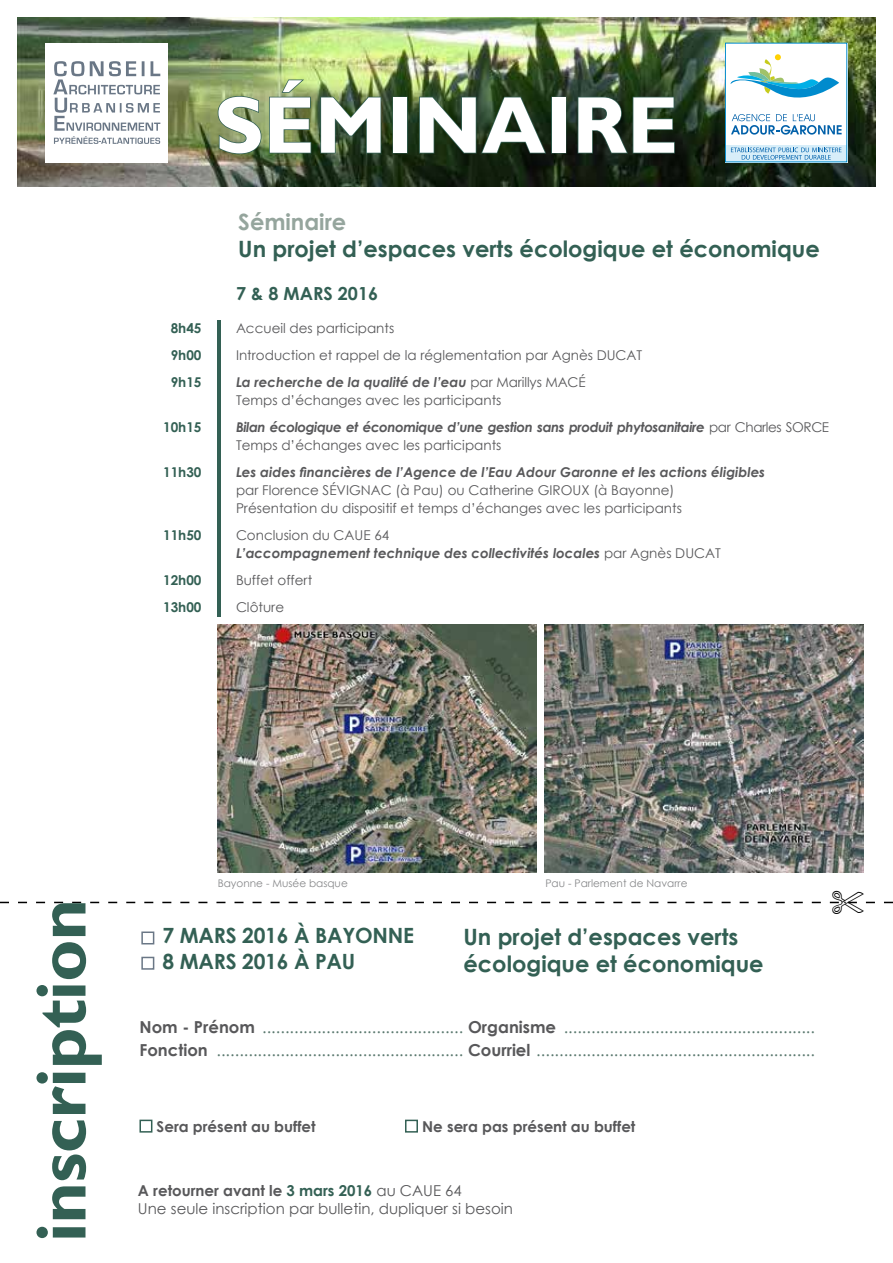
<style>
.page{position:relative;width:893px;height:1263px;background:#fff}
.page>*{position:absolute;margin:0;border:0;box-sizing:border-box;transform-origin:0 0}
.t1{font:700 81px "Gill Sans";color:#fff}
.t2{font:700 70.95px "Gill Sans";letter-spacing:-.01em;color:#336054}
.t3{font:700 22.5px/27px "Century Gothic";color:#336054}
.t4{font:700 22.5px "Century Gothic";color:#95a59d}
.t5{font:700 21px/25.2px "Century Gothic";letter-spacing:-.01em;color:#336054}
.t6{font:700 18px "Century Gothic";color:#336054}
.t7{font:16.5px/22.5px "Century Gothic";color:#5a786e}
.t8{font:15px/18px "Century Gothic";color:#58585a}
.t9{font:700 15px "Century Gothic";color:#58585a}
.t10{font:13.5px/18px "Century Gothic";color:#58585a}
.t11{font:italic 700 13.5px/18px "Century Gothic";color:#58585a}
.t12{font:italic 700 13.5px/18px "Century Gothic";letter-spacing:-.03em;color:#58585a}
.t13{font:700 13.5px "Century Gothic";color:#336054}
.t14{font:10.5px "Century Gothic";color:#87888a}
.s1{font-weight:700;font-style:italic}
.s2{font-weight:400;font-style:normal}
.s3{font-weight:700;color:#58585a}
.s4{font-weight:700}
.s5{font-weight:700;color:#336054}
</style>
<div class="page">
<img style="left:17px;top:17px;width:859px;height:170px">
<div style="left:725px;top:43px;width:122px;height:119px;background:#fff"></div>
<svg style="left:217px;top:95px;width:45px;height:60px;background:#778d60"></svg>
<svg style="left:268px;top:78px;width:44px;height:76px;background:#7a8f5d"></svg>
<svg style="left:320px;top:95px;width:62px;height:59px;background:#344d32"></svg>
<div style="left:392px;top:97px;width:16px;height:56px;border:2px solid #336054"></div>
<svg style="left:418px;top:95px;width:129px;height:59px;background:#20381f"></svg>
<div style="left:551px;top:97px;width:15px;height:56px;border:2px solid #336054"></div>
<svg style="left:577px;top:96px;width:99px;height:58px;background:#1e3222"></svg>
<svg style="left:730px;top:54px;width:112px;height:81px"></svg>
<svg style="left:727px;top:145px;width:118px;height:15px"></svg>
<svg style="left:731px;top:148px;width:110px;height:12px"></svg>
<div style="left:46px;top:43px;width:122px;height:119px;background:#fff"></div>
<svg style="left:53px;top:61px;width:107px;height:83px"></svg>
<hr style="left:217px;top:320px;width:4px;height:297px;background:#336054">
<div style="left:139px;top:1119px;width:13px;height:13px;border:2px solid #336054"></div>
<div style="left:405px;top:1119px;width:13px;height:13px;border:2px solid #336054"></div>
<div style="left:141px;top:931px;width:13px;height:13px;border:2px solid #6a7786"></div>
<div style="left:141px;top:957px;width:13px;height:13px;border:2px solid #6a7786"></div>
<img style="left:218px;top:625px;width:319px;height:247px">
<img style="left:545px;top:625px;width:319px;height:247px">
<svg style="left:0;top:901px;width:893px;height:3px"></svg>
<h1 class="t1" style="left:215px;top:77px;width:465px">SÉMINAIRE</h1>
<h3 class="t4" style="left:238px;top:204px;width:109px">Séminaire</h3>
<h3 class="t3" style="left:238px;top:234px;width:583px">Un projet d’espaces verts écologique et économique</h3>
<h3 class="t6" style="left:236px;top:280px;width:144px">7 &amp; 8 MARS 2016</h3>
<p class="t13" style="left:171px;top:318px;width:32px">8h45</p>
<p class="t10" style="left:236px;top:319px;width:160px">Accueil des participants</p>
<p class="t13" style="left:171px;top:345px;width:32px">9h00</p>
<p class="t10" style="left:236px;top:346px;width:408px">Introduction et rappel de la réglementation par Agnès DUCAT</p>
<p class="t13" style="left:171px;top:372px;width:32px">9h15</p>
<p class="t10" style="left:236px;top:373px;width:351px"><span class="s1">La recherche de la qualité de l’eau</span> par Marillys MACÉ<br>Temps d’échanges avec les participants</p>
<p class="t13" style="left:163px;top:417px;width:40px">10h15</p>
<p class="t12" style="left:236px;top:417px;width:595px">Bilan écologique et économique d’une gestion sans produit phytosanitaire <span class="s2">par Charles SORCE<br>Temps d’échanges avec les participants</span></p>
<p class="t13" style="left:163px;top:462px;width:40px">11h30</p>
<p class="t11" style="left:236px;top:462px;width:531px">Les aides financières de l’Agence de l’Eau Adour Garonne et les actions éligibles</p>
<p class="t10" style="left:236px;top:481px;width:447px">par Florence SÉVIGNAC (à Pau) ou Catherine GIROUX (à Bayonne)<br>Présentation du dispositif et temps d’échanges avec les participants</p>
<p class="t13" style="left:163px;top:525px;width:40px">11h50</p>
<p class="t11" style="left:236px;top:525px;width:486px"><span class="s2">Conclusion du CAUE 64<br></span>L’accompagnement technique des collectivités locales <span class="s2">par Agnès DUCAT</span></p>
<p class="t13" style="left:163px;top:570px;width:40px">12h00</p>
<p class="t10" style="left:236px;top:571px;width:78px">Buffet offert</p>
<p class="t13" style="left:163px;top:597px;width:40px">13h00</p>
<p class="t10" style="left:236px;top:598px;width:50px">Clôture</p>
<h2 class="t2" style="left:19px;top:1242px;width:344px;rotate:-90deg">inscription</h2>
<p class="t14" style="left:218px;top:876px;width:132px">Bayonne - Musée basque</p>
<p class="t14" style="left:545px;top:876px;width:144px">Pau - Parlement de Navarre</p>
<h3 class="t5" style="left:163px;top:922px;width:253px">7 MARS 2016 À BAYONNE<br>8 MARS 2016 À PAU</h3>
<h3 class="t3" style="left:463px;top:922px;width:302px">Un projet d’espaces verts écologique et économique</h3>
<p class="t7" style="left:139px;top:1016px;width:677px"><span class="s3">Nom - Prénom</span> ............................................ <span class="s3">Organisme</span> .......................................................<br><span class="s3">Fonction</span> ...................................................... <span class="s3">Courriel</span> .............................................................</p>
<p class="t9" style="left:157px;top:1115px;width:160px">Sera présent au buffet</p>
<p class="t9" style="left:422px;top:1115px;width:215px">Ne sera pas présent au buffet</p>
<p class="t8" style="left:138px;top:1182px;width:377px"><span class="s4">A retourner avant le</span> <span class="s5">3 mars 2016</span> au CAUE 64<br>Une seule inscription par bulletin, dupliquer si besoin</p>
</div>
